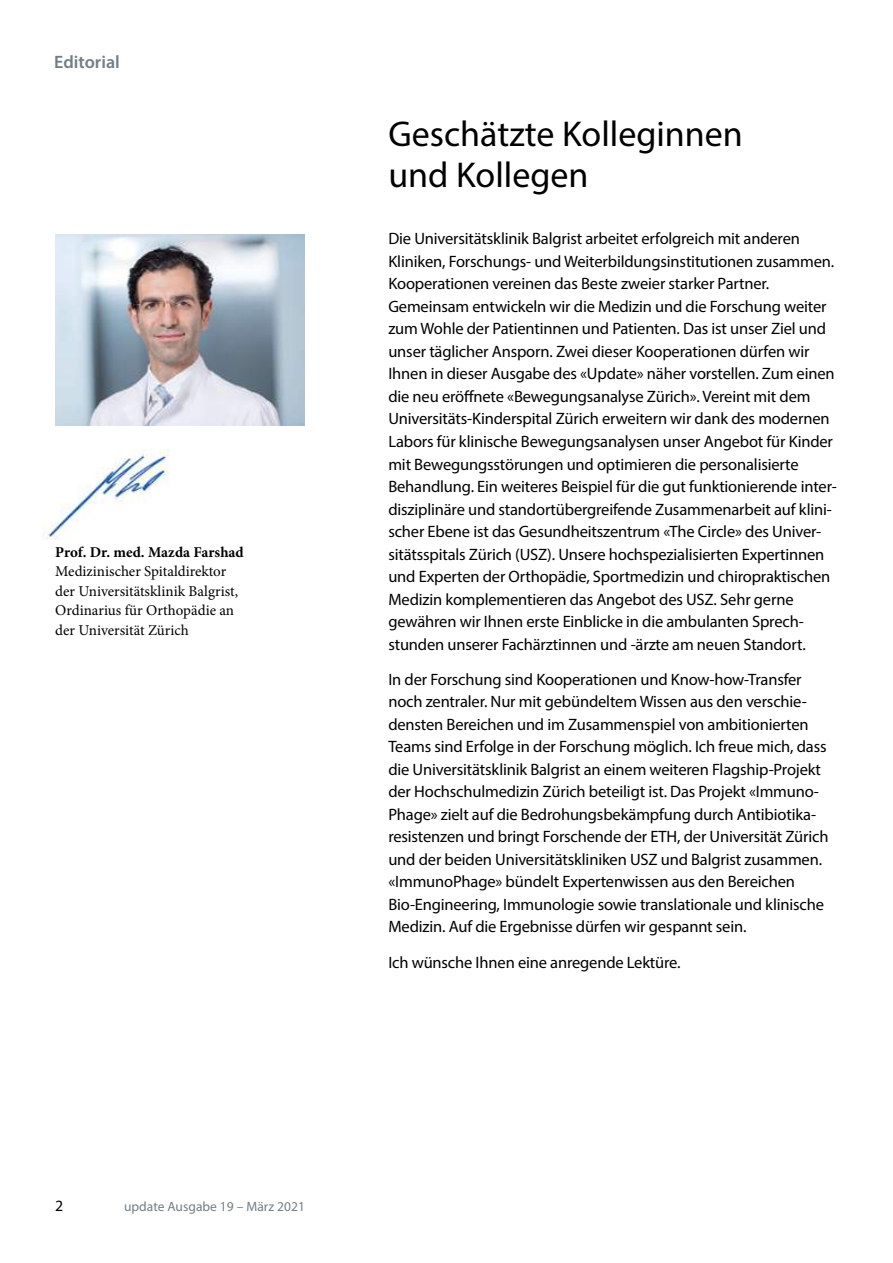
<style>
.page{position:relative;width:893px;height:1263px;background:#fff}
.page>*{position:absolute;margin:0;border:0;box-sizing:border-box;transform-origin:0 0}
.t1{font:36px/40.5px "Myriad Pro";color:#000}
.t2{font:600 18px "Myriad Pro";color:#717e86}
.t3{font:16.5px/22.5px "Myriad Pro";letter-spacing:-.01em;color:#000}
.t4{font:15.75px "Myriad Pro";color:#000}
.t5{font:15px/19.5px "Minion Pro";color:#000}
.t6{font:700 15px "Minion Pro";color:#000}
.t7{font:13.5px "Myriad Pro";color:#717e86}
</style>
<div class="page">
<img style="left:43px;top:450px;width:126px;height:90px">
<img style="left:55px;top:234px;width:250px;height:191px">
<p class="t2" style="left:54px;top:50px;width:67px">Editorial</p>
<p class="t6" style="left:55px;top:542px;width:190px">Prof. Dr. med. Mazda Farshad</p>
<p class="t5" style="left:55px;top:562px;width:184px">Medizinischer Spitaldirektor der Universitätsklinik Balgrist,<br>Ordinarius für Orthopädie an der Universität Zürich</p>
<h1 class="t1" style="left:388px;top:113px;width:356px">Geschätzte Kolleginnen und Kollegen</h1>
<p class="t3" style="left:388px;top:227px;width:450px">Die Universitätsklinik Balgrist arbeitet erfolgreich mit anderen Kliniken, Forschungs- und Weiterbildungsinstitutionen zusammen.<br>Kooperationen vereinen das Beste zweier starker Partner.<br>Gemeinsam entwickeln wir die Medizin und die Forschung weiter zum Wohle der Patientinnen und Patienten. Das ist unser Ziel und unser täglicher Ansporn. Zwei dieser Kooperationen dürfen wir Ihnen in dieser Ausgabe des «Update» näher vorstellen. Zum einen die neu eröffnete «Bewegungsanalyse Zürich». Vereint mit dem Universitäts-Kinderspital Zürich erweitern wir dank des modernen Labors für klinische Bewegungsanalysen unser Angebot für Kinder mit Bewegungsstörungen und optimieren die personalisierte Behandlung. Ein weiteres Beispiel für die gut funktionierende inter&shy;disziplinäre und standortübergreifende Zusammenarbeit auf klini&shy;scher Ebene ist das Gesundheitszentrum «The Circle» des Univer&shy;sitätsspitals Zürich (USZ). Unsere hochspezialisierten Expertinnen und Experten der Orthopädie, Sportmedizin und chiropraktischen Medizin komplementieren das Angebot des USZ. Sehr gerne gewähren wir Ihnen erste Einblicke in die ambulanten Sprech&shy;stunden unserer Fachärztinnen und -ärzte am neuen Standort.</p>
<p class="t3" style="left:388px;top:668px;width:442px">In der Forschung sind Kooperationen und Know-how-Transfer noch zentraler. Nur mit gebündeltem Wissen aus den verschie&shy;densten Bereichen und im Zusammenspiel von ambitionierten Teams sind Erfolge in der Forschung möglich. Ich freue mich, dass die Universitätsklinik Balgrist an einem weiteren Flagship-Projekt der Hochschulmedizin Zürich beteiligt ist. Das Projekt «Immuno-Phage» zielt auf die Bedrohungsbekämpfung durch Antibiotika&shy;resistenzen und bringt Forschende der ETH, der Universität Zürich und der beiden Universitätskliniken USZ und Balgrist zusammen. «ImmunoPhage» bündelt Expertenwissen aus den Bereichen Bio-Engineering, Immunologie sowie translationale und klinische Medizin. Auf die Ergebnisse dürfen wir gespannt sein.</p>
<p class="t3" style="left:388px;top:951px;width:294px">Ich wünsche Ihnen eine anregende Lektüre.</p>
<p class="t4" style="left:55px;top:1196px;width:10px">2</p>
<p class="t7" style="left:124px;top:1198px;width:182px">update Ausgabe 19 – März 2021</p>
</div>
